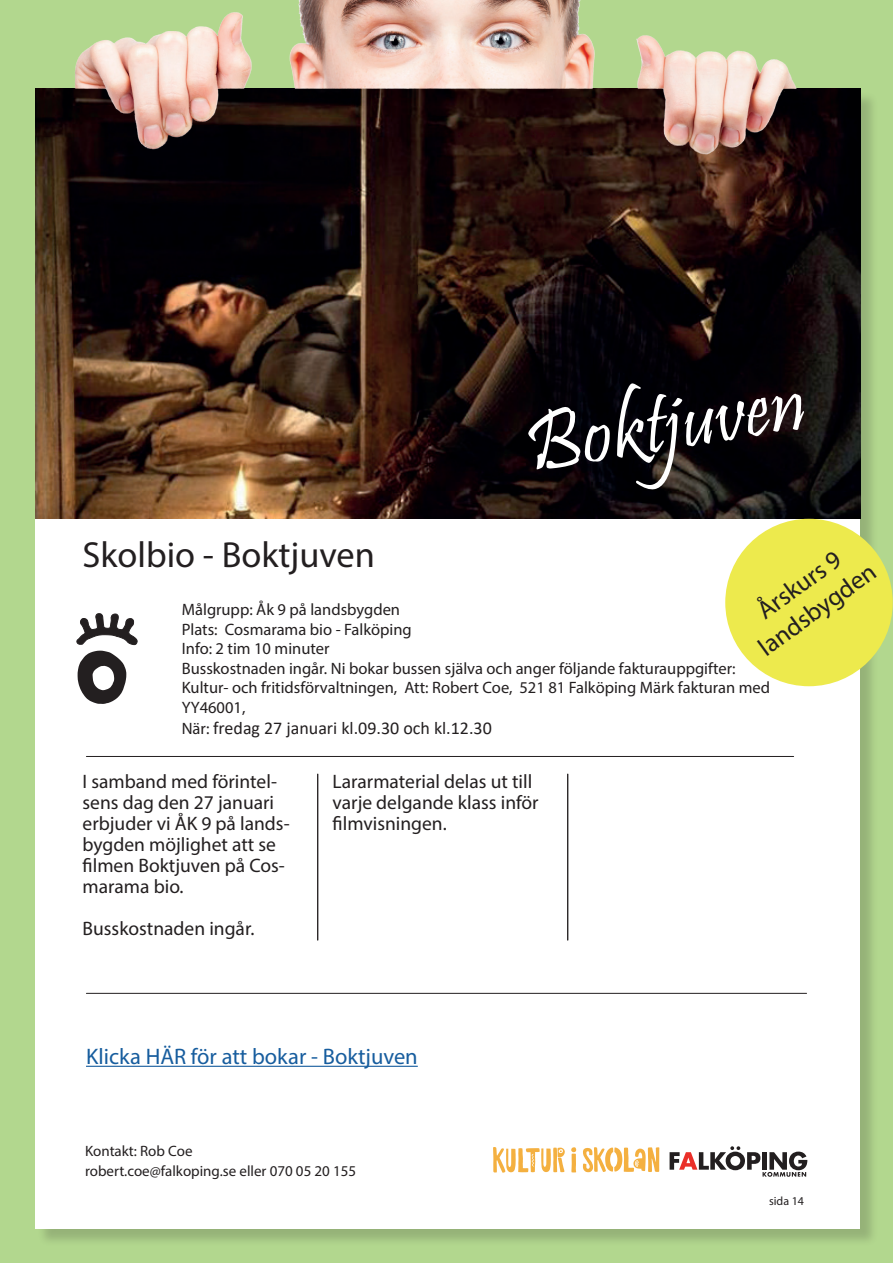
<style>
.page{position:relative;width:893px;height:1263px;background:#b2d78e}
.page>*{position:absolute;margin:0;border:0;box-sizing:border-box;transform-origin:0 0}
.t1{font:86.55px "Pristina";color:#fff}
.t2{font:36.3px "Myriad Pro";color:#231f20}
.t3{font:25.5px/30.6px "Myriad Pro";color:#231f20;text-align:center}
.t4{font:22.5px "Myriad Pro";color:#175d9e}
.t5{font:19.5px/21px "Myriad Pro";color:#231f20}
.t6{font:18px "Calibri";color:#231f20}
.t7{font:16.5px/19.5px "Myriad Pro";color:#231f20}
.t8{font:15px/19.5px "Myriad Pro";color:#231f20}
.t9{font:12px "Myriad Pro";color:#231f20}
.s1{font-family:"Myriad Pro";font-size:16.5px}
</style>
<div class="page">
<div style="left:37px;top:91px;width:842px;height:1156px;background:#231f20;opacity:.2"></div>
<div style="left:35px;top:89px;width:825px;height:1139px;background:#fff"></div>
<img style="left:35px;top:161px;width:825px;height:357px">
<div style="left:725px;top:519px;width:168px;height:167px;background:#edea4d;border-radius:50%"></div>
<hr style="left:317px;top:774px;width:1px;height:166px;background:#231f20">
<hr style="left:567px;top:774px;width:1px;height:166px;background:#231f20">
<svg style="left:571px;top:1147px;width:5px;height:26px"></svg>
<svg style="left:493px;top:1147px;width:72px;height:26px"></svg>
<svg style="left:583px;top:1147px;width:77px;height:25px"></svg>
<svg style="left:670px;top:1146px;width:137px;height:31px"></svg>
<hr style="left:86px;top:993px;width:721px;height:1px;background:#231f20">
<hr style="left:86px;top:756px;width:708px;height:1px;background:#231f20">
<svg style="left:77px;top:613px;width:61px;height:32px"></svg>
<svg style="left:78px;top:651px;width:48px;height:53px"></svg>
<hr style="left:86px;top:1066px;width:332px;height:1px;background:#175d9e">
<img style="left:35px;top:0;width:844px;height:161px">
<h1 class="t1" style="left:518px;top:397px;width:284px;rotate:-9deg">Boktjuven</h1>
<h2 class="t2" style="left:83px;top:533px;width:294px">Skolbio - Boktjuven</h2>
<h3 class="t3" style="left:734px;top:612px;width:140px;rotate:-36deg">Årskurs 9 landsbygden</h3>
<p class="t7" style="left:182px;top:600px;width:590px">Målgrupp: Åk 9 på landsbygden<br>Plats: Cosmarama bio - Falköping<br>Info: 2 tim 10 minuter<br>Busskostnaden ingår. Ni bokar bussen själva och anger följande fakturauppgifter:<br>Kultur- och fritidsförvaltningen, Att: Robert Coe, 521 81 Falköping Märk fakturan med YY46001,</p>
<p class="t6" style="left:182px;top:716px;width:312px"><span class="s1">När:</span> fredag 27 januari kl.09.30 och kl.12.30</p>
<p class="t5" style="left:83px;top:771px;width:209px">I samband med förintel&shy;sens dag den 27 januari erbjuder vi ÅK 9 på lands&shy;bygden möjlighet att se filmen Boktjuven på Cos&shy;marama bio.</p>
<p class="t5" style="left:83px;top:918px;width:173px">Busskostnaden ingår.</p>
<p class="t5" style="left:333px;top:771px;width:208px">Lararmaterial delas ut till varje delgande klass inför filmvisningen.</p>
<h3 class="t4" style="left:86px;top:1042px;width:333px">Klicka HÄR för att bokar - Boktjuven</h3>
<p class="t8" style="left:85px;top:1141px;width:273px">Kontakt: Rob Coe<br>robert.coe@falkoping.se eller 070 05 20 155</p>
<p class="t9" style="left:769px;top:1193px;width:36px">sida 14</p>
</div>
